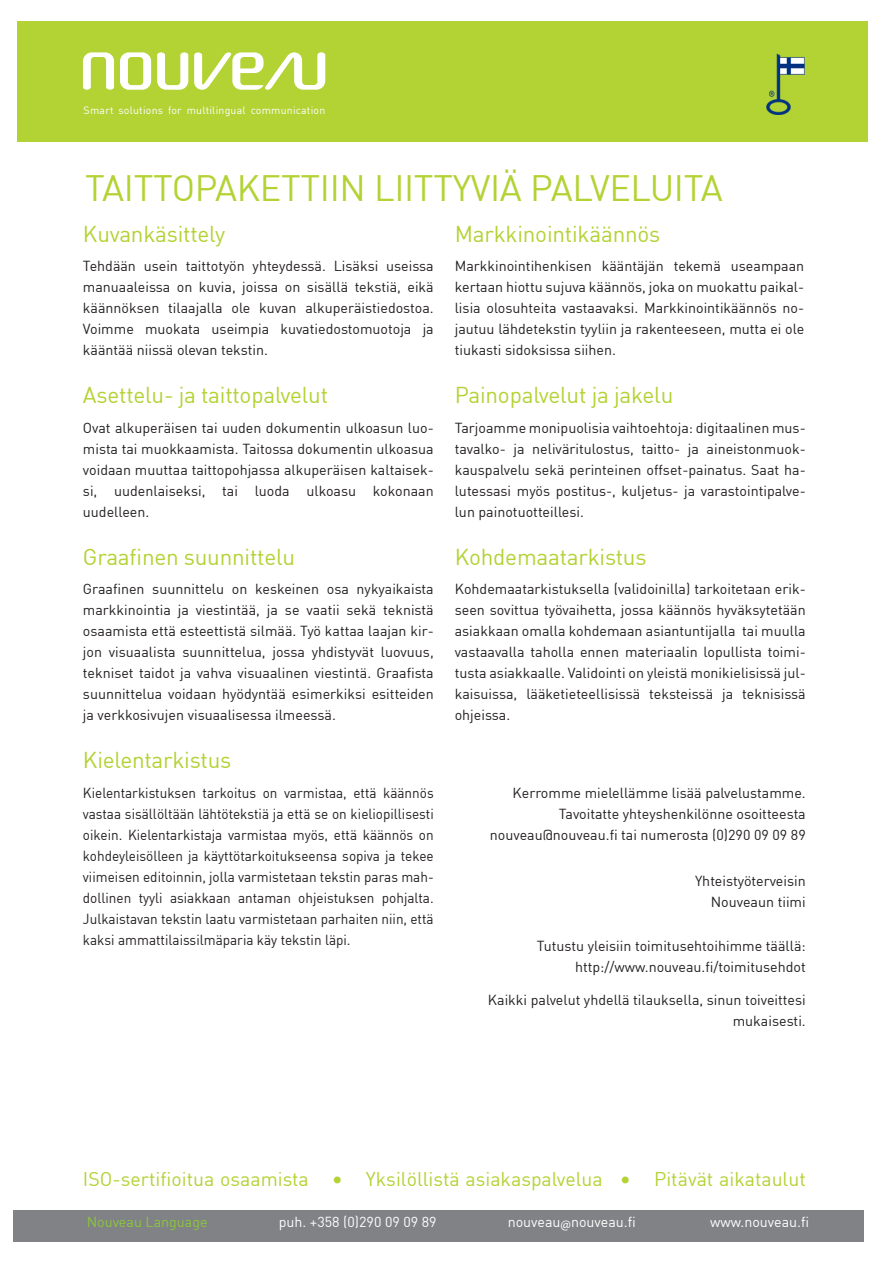
<style>
.page{position:relative;width:893px;height:1263px;background:#fff}
.page>*{position:absolute;margin:0;border:0;box-sizing:border-box;transform-origin:0 0}
.Pääotsikko{font:36px "DIN";letter-spacing:-.01em;color:#b3d234}
.väliotsikot{font:22.5px "DIN";letter-spacing:-.01em;color:#b3d234}
.t1{font:19.5px "DIN";color:#b3d234}
.leipis_fi{font:14.25px/21px "DIN";color:#231f20;text-align:justify}
.leipis_fi-2{font:14.25px/21px "DIN";color:#231f20;text-align:justify;scale:.95 1}
.t2{font:14.25px "DIN";color:#fff}
.t3{font:14.25px "DIN";color:#8bc63e}
.t4{font:10.5px "DIN";letter-spacing:.02em;color:#fff}
.s1{font-size:21px}
.s2{font-family:"Myriad Pro"}
</style>
<div class="page">
<div style="left:14px;top:1210px;width:850px;height:32px;background:#808285"></div>
<div style="left:17px;top:21px;width:850px;height:120px;background:#b3d234"></div>
<svg style="left:157px;top:52px;width:31px;height:38px"></svg>
<svg style="left:83px;top:52px;width:31px;height:38px"></svg>
<svg style="left:120px;top:52px;width:31px;height:38px"></svg>
<svg style="left:194px;top:52px;width:131px;height:38px"></svg>
<img style="left:766px;top:54px;width:39px;height:60px">
<p class="t4" style="left:84px;top:103px;width:243px">Smart solutions for multilingual communication</p>
<p class="Pääotsikko" style="left:85px;top:165px;width:639px">TAITTOPAKETTIIN LIITTYVIÄ PALVELUITA</p>
<p class="väliotsikot" style="left:455px;top:220px;width:207px">Markkinointikäännös</p>
<p class="leipis_fi" style="left:455px;top:255px;width:351px">Markkinointihenkisen kääntäjän tekemä useampaan kertaan hiottu sujuva käännös, joka on muokattu paikal&shy;lisia olosuhteita vastaavaksi. Markkinointikäännös no&shy;jautuu lähdetekstin tyyliin ja rakenteeseen, mutta ei ole tiukasti sidoksissa siihen.</p>
<p class="väliotsikot" style="left:455px;top:381px;width:220px">Painopalvelut ja jakelu</p>
<p class="leipis_fi" style="left:455px;top:417px;width:353px">Tarjoamme monipuolisia vaihtoehtoja: digitaalinen mus&shy;tavalko- ja neliväritulostus, taitto- ja aineistonmuok&shy;kauspalvelu sekä perinteinen offset-painatus. Saat ha&shy;lutessasi myös postitus-, kuljetus- ja varastointipalve&shy;lun painotuotteillesi.</p>
<p class="väliotsikot" style="left:455px;top:543px;width:193px">Kohdemaatarkistus</p>
<p class="leipis_fi" style="left:455px;top:578px;width:353px">Kohdemaatarkistuksella (validoinilla) tarkoitetaan erik&shy;seen sovittua työvaihetta, jossa käännös hyväksytetään asiakkaan omalla kohdemaan asiantuntijalla tai muulla vastaavalla taholla ennen materiaalin lopullista toimi&shy;tusta asiakkaalle. Validointi on yleistä monikielisissä jul&shy;kaisuissa, lääketieteellisissä teksteissä ja teknisissä ohjeissa.</p>
<p class="väliotsikot" style="left:83px;top:220px;width:144px">Kuvankäsittely</p>
<p class="leipis_fi" style="left:83px;top:255px;width:352px">Tehdään usein taittotyön yhteydessä. Lisäksi useissa manuaaleissa on kuvia, joissa on sisällä tekstiä, eikä käännöksen tilaajalla ole kuvan alkuperäistiedostoa.<br>Voimme muokata useimpia kuvatiedostomuotoja ja kääntää niissä olevan tekstin.</p>
<p class="väliotsikot" style="left:83px;top:381px;width:247px">Asettelu- ja taittopalvelut</p>
<p class="leipis_fi" style="left:83px;top:417px;width:352px">Ovat alkuperäisen tai uuden dokumentin ulkoasun luo&shy;mista tai muokkaamista. Taitossa dokumentin ulkoasua voidaan muuttaa taittopohjassa alkuperäisen kaltaisek&shy;si, uudenlaiseksi, tai luoda ulkoasu kokonaan uudelleen.</p>
<p class="väliotsikot" style="left:83px;top:543px;width:214px">Graafinen suunnittelu</p>
<p class="leipis_fi" style="left:83px;top:578px;width:352px">Graafinen suunnittelu on keskeinen osa nykyaikaista markkinointia ja viestintää, ja se vaatii sekä teknistä osaamista että esteettistä silmää. Työ kattaa laajan kir&shy;jon visuaalista suunnittelua, jossa yhdistyvät luovuus, tekniset taidot ja vahva visuaalinen viestintä. Graafista suunnittelua voidaan hyödyntää esimerkiksi esitteiden ja verkkosivujen visuaalisessa ilmeessä.</p>
<p class="väliotsikot" style="left:83px;top:746px;width:150px">Kielentarkistus</p>
<p class="leipis_fi-2" style="left:83px;top:782px;width:371px">Kielentarkistuksen tarkoitus on varmistaa, että käännös vastaa sisällöltään lähtötekstiä ja että se on kieliopillisesti oikein. Kielentarkistaja varmistaa myös, että käännös on kohdeyleisölleen ja käyttötarkoitukseensa sopiva ja tekee viimeisen editoinnin, jolla varmistetaan tekstin paras mah&shy;dollinen tyyli asiakkaan antaman ohjeistuksen pohjalta.<br>Julkaistavan tekstin laatu varmistetaan parhaiten niin, että kaksi ammattilaissilmäparia käy tekstin läpi.</p>
<p class="leipis_fi" style="left:490px;top:782px;width:317px;text-align:right">Kerromme mielellämme lisää palvelustamme.<br>Tavoitatte yhteyshenkilönne osoitteesta nouveau@nouveau.fi tai numerosta (0)290 09 09 89</p>
<p class="leipis_fi" style="left:695px;top:870px;width:112px;text-align:right">Yhteistyöterveisin<br>Nouveaun tiimi</p>
<p class="leipis_fi" style="left:537px;top:935px;width:270px">Tutustu yleisiin toimitusehtoihimme täällä:</p>
<p class="leipis_fi" style="left:575px;top:956px;width:232px">http://www.nouveau.fi/toimitusehdot</p>
<p class="leipis_fi" style="left:488px;top:989px;width:319px;text-align:right">Kaikki palvelut yhdellä tilauksella, sinun toiveittesi mukaisesti.</p>
<p class="t1" style="left:83px;top:1166px;width:724px">ISO-sertifioitua osaamista <span class="s1">•</span> Yksilöllistä asiakaspalvelua <span class="s1">•</span> Pitävät aikataulut</p>
<p class="t3" style="left:87px;top:1213px;width:123px">Nouveau Language</p>
<p class="t2" style="left:279px;top:1213px;width:160px">puh. +358 (0)290 09 09 89</p>
<p class="t2" style="left:508px;top:1213px;width:130px">nouveau<span class="s2">@</span>nouveau.fi</p>
<p class="t2" style="left:710px;top:1213px;width:100px">www.nouveau.fi</p>
</div>
